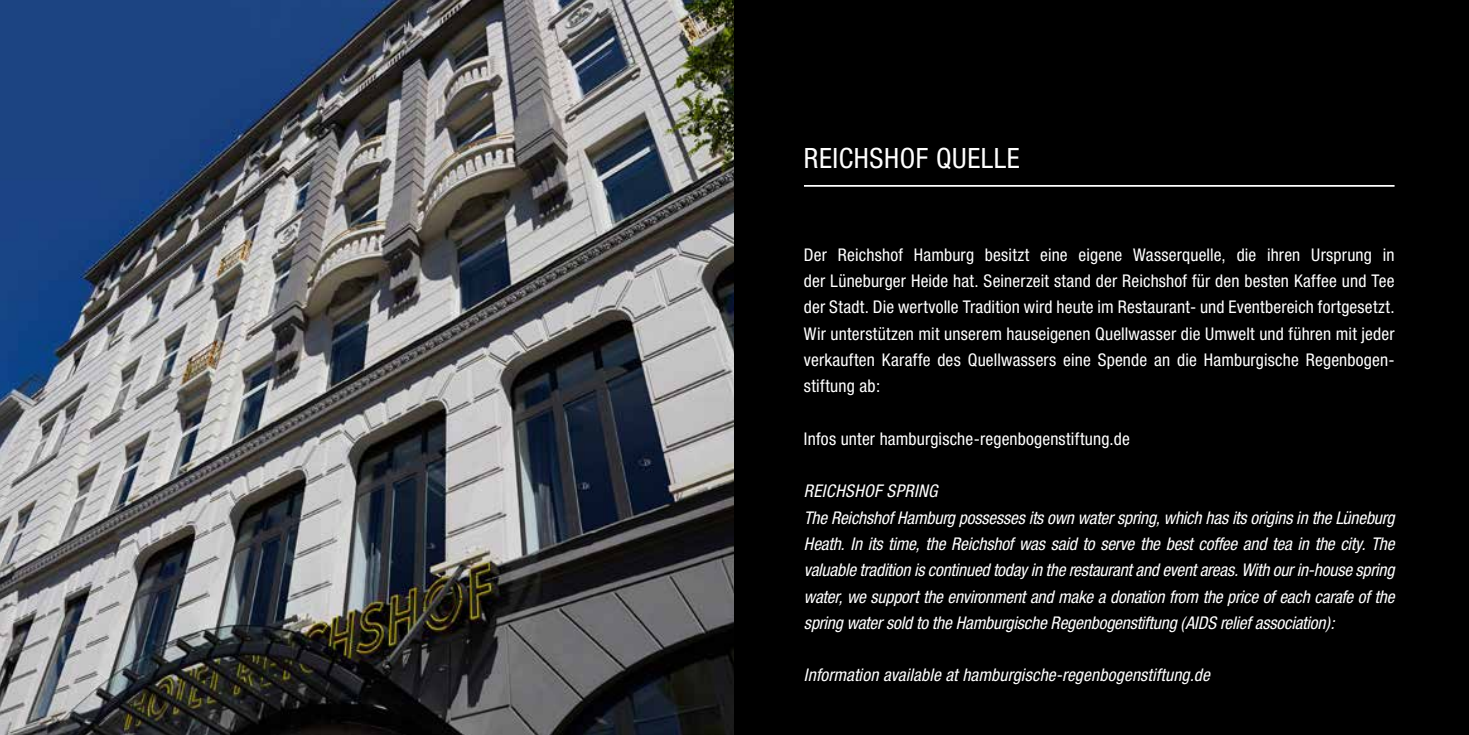
<style>
.page{position:relative;width:1469px;height:735px;background:#fff}
.page>*{position:absolute;margin:0;border:0;box-sizing:border-box;transform-origin:0 0}
.t1{font:condensed 28px "Helvetica Neue";letter-spacing:.02em;color:#fff}
.t2{font:condensed 17.5px/26.2px "Helvetica Neue";letter-spacing:.01em;color:#fff;text-align:justify}
.t3{font:italic condensed 17.5px/26.2px "Helvetica Neue";letter-spacing:-.01em;color:#fff}
.t4{font:italic condensed 17.5px "Helvetica Neue";letter-spacing:.01em;color:#fff}
</style>
<div class="page">
<img style="left:0;top:0;width:734px;height:734px">
<div style="left:734px;top:0;width:734px;height:734px;background:#000"></div>
<hr style="left:804px;top:185px;width:590px;height:2px;background:#fff">
<h1 class="t1" style="left:804px;top:141px;width:217px">REICHSHOF QUELLE</h1>
<p class="t2" style="left:804px;top:241px;width:592px">Der Reichshof Hamburg besitzt eine eigene Wasserquelle, die ihren Ursprung in der Lüneburger Heide hat. Seinerzeit stand der Reichshof für den besten Kaffee und Tee der Stadt. Die wertvolle Tradition wird heute im Restaurant- und Eventbereich fortgesetzt.<br>Wir unterstützen mit unserem hauseigenen Quellwasser die Umwelt und führen mit jeder verkauften Karaffe des Quellwassers eine Spende an die Hamburgische Regenbogen&shy;stiftung ab:</p>
<p class="t2" style="left:804px;top:425px;width:327px">Infos unter hamburgische-regenbogenstiftung.de</p>
<p class="t3" style="left:804px;top:477px;width:592px">REICHSHOF SPRING<br>The Reichshof Hamburg possesses its own water spring, which has its origins in the Lüneburg Heath. In its time, the Reichshof was said to serve the best coffee and tea in the city. The valuable tradition is continued today in the restaurant and event areas. With our in-house spring water, we support the environment and make a donation from the price of each carafe of the spring water sold to the Hamburgische Regenbogenstiftung (AIDS relief association):</p>
<p class="t4" style="left:804px;top:664px;width:407px">Information available at hamburgische-regenbogenstiftung.de</p>
</div>
